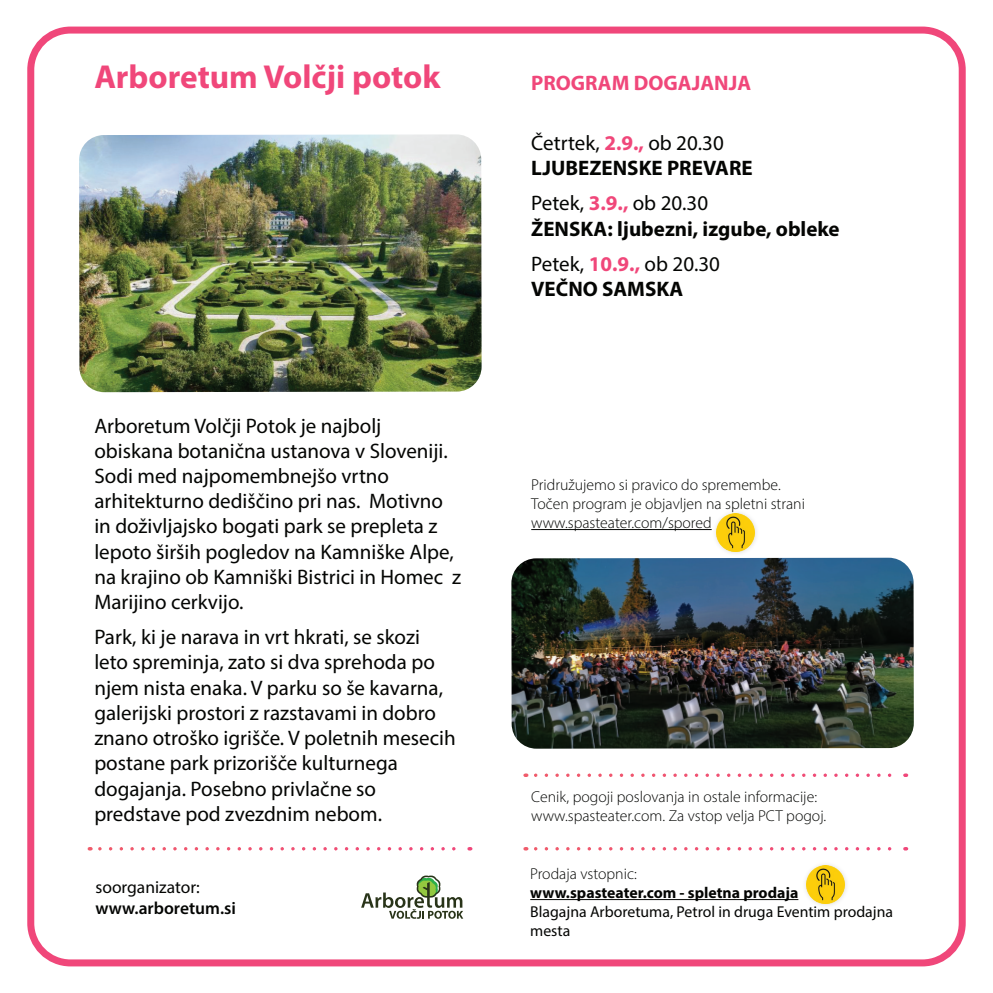
<style>
.page{position:relative;width:993px;height:993px;background:#fff}
.page>*{position:absolute;margin:0;border:0;box-sizing:border-box;transform-origin:0 0}
.t1{font:700 33.25px "Myriad Pro";color:#f0477a}
.t2{font:21px/25.2px "Myriad Pro";color:#040503}
.t3{font:700 21px/25.2px "Myriad Pro";color:#040503}
.t4{font:700 21px "Myriad Pro";color:#f0477a}
.t5{font:600 17.5px "Myriad Pro";color:#040503}
.t6{font:17.5px "Myriad Pro";color:#040503}
.t7{font:300 15.75px/18.9px "Myriad Pro";color:#040503}
.t8{font:15.75px/18.9px "Myriad Pro";color:#040503}
.t9{font:700 15.75px "Myriad Pro";color:#040503}
.s1{font-weight:400}
.s2{color:#f0477a}
.s3{font-weight:700;color:#f0477a}
.s4{font-weight:700}
</style>
<div class="page">
<div style="left:27px;top:27px;width:938px;height:939px;border:7px solid #f0477a;border-radius:40px"></div>
<img style="left:79px;top:134px;width:402px;height:258px">
<svg style="left:100px;top:847px;width:356px;height:3px"></svg>
<svg style="left:361px;top:875px;width:102px;height:43px"></svg>
<img style="left:511px;top:557px;width:402px;height:191px">
<svg style="left:535px;top:847px;width:370px;height:3px"></svg>
<svg style="left:535px;top:773px;width:370px;height:3px"></svg>
<hr style="left:530px;top:898px;width:268px;height:1px;background:#040503">
<hr style="left:531px;top:529px;width:180px;height:1px;background:#040503">
<div style="left:801px;top:860px;width:48px;height:48px;background:#040503;opacity:.15"></div>
<img style="left:806px;top:865px;width:38px;height:38px">
<div style="left:711px;top:508px;width:48px;height:48px;background:#040503;opacity:.15"></div>
<img style="left:716px;top:513px;width:38px;height:38px">
<h1 class="t1" style="left:94px;top:55px;width:347px">Arboretum Volčji potok</h1>
<p class="t2" style="left:94px;top:412px;width:368px">Arboretum Volčji Potok je najbolj obiskana botanična ustanova v Sloveniji.<br>Sodi med najpomembnejšo vrtno arhitekturno dediščino pri nas. Motivno in doživljajsko bogati park se prepleta z lepoto širših pogledov na Kamniške Alpe, na krajino ob Kamniški Bistrici in Homec z Marijino cerkvijo.</p>
<p class="t2" style="left:94px;top:624px;width:363px">Park, ki je narava in vrt hkrati, se skozi leto spreminja, zato si dva sprehoda po njem nista enaka. V parku so še kavarna, galerijski prostori z razstavami in dobro znano otroško igrišče. V poletnih mesecih postane park prizorišče kulturnega dogajanja. Posebno privlačne so predstave pod zvezdnim nebom.</p>
<p class="t6" style="left:95px;top:876px;width:106px">soorganizator:</p>
<p class="t5" style="left:95px;top:897px;width:142px">www.arboretum.si</p>
<p class="t4" style="left:531px;top:69px;width:221px">PROGRAM DOGAJANJA</p>
<p class="t3" style="left:531px;top:130px;width:223px"><span class="s1">Četrtek,</span> <span class="s2">2.9.,</span> <span class="s1">ob 20.30<br></span>LJUBEZENSKE PREVARE</p>
<p class="t3" style="left:531px;top:190px;width:310px"><span class="s1">Petek,</span> <span class="s2">3.9.,</span> <span class="s1">ob 20.30<br></span>ŽENSKA: ljubezni, izgube, obleke</p>
<p class="t2" style="left:531px;top:251px;width:190px">Petek, <span class="s3">10.9.,</span> ob 20.30<br><span class="s4">VEČNO SAMSKA</span></p>
<p class="t7" style="left:531px;top:475px;width:275px">Pridružujemo si pravico do spremembe.<br>Točen program je objavljen na spletni strani www.spasteater.com/spored</p>
<p class="t7" style="left:531px;top:787px;width:296px">Cenik, pogoji poslovanja in ostale informacije: www.spasteater.com. Za vstop velja PCT pogoj.</p>
<p class="t7" style="left:530px;top:863px;width:108px">Prodaja vstopnic:</p>
<p class="t9" style="left:530px;top:882px;width:269px">www.spasteater.com - spletna prodaja</p>
<p class="t8" style="left:530px;top:901px;width:364px">Blagajna Arboretuma, Petrol in druga Eventim prodajna mesta</p>
</div>
